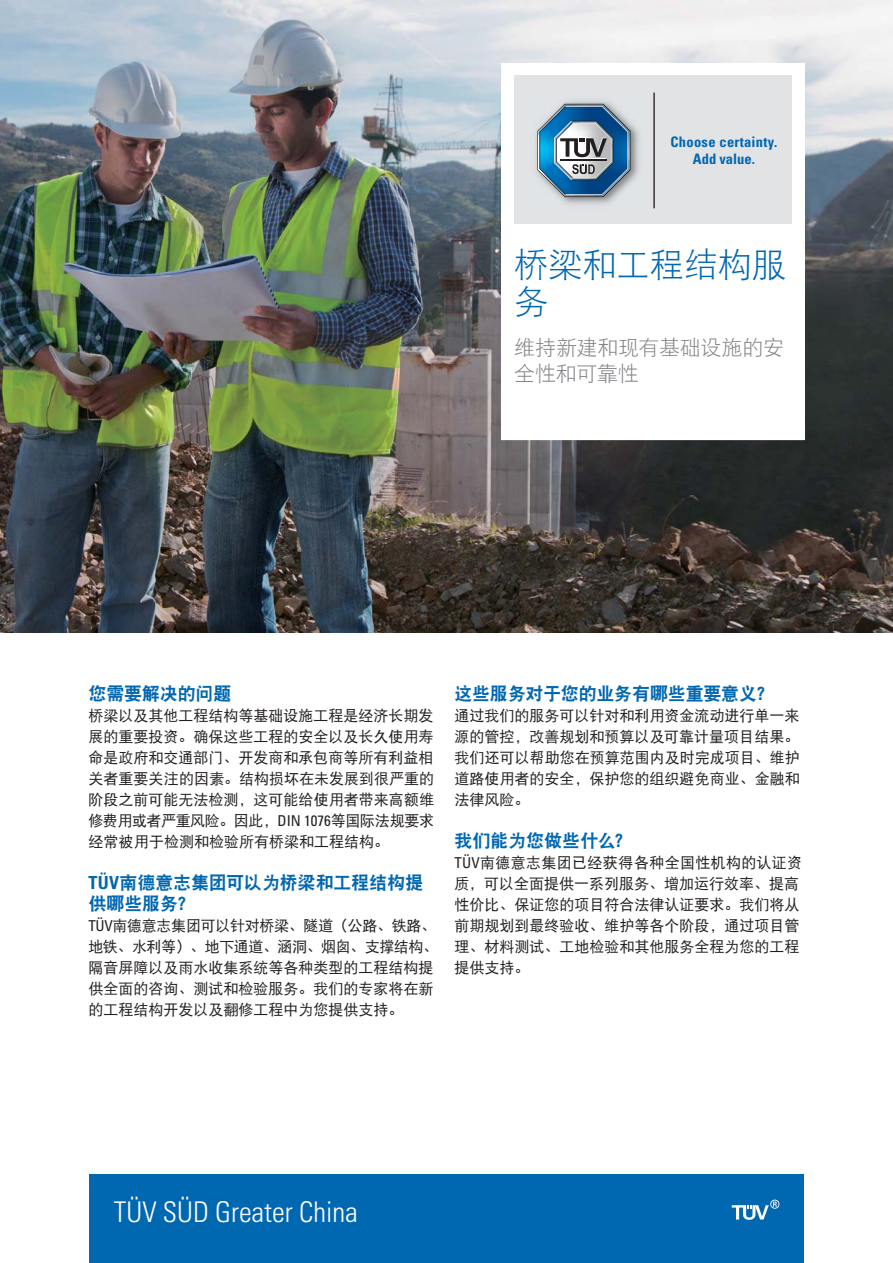
<style>
.page{position:relative;width:893px;height:1263px;background:#fff}
.page>*{position:absolute;margin:0;border:0;box-sizing:border-box;transform-origin:0 0}
.t1{font:34.5px/37.5px "DFP Hei W3 GBK EUC H";letter-spacing:-.015em;color:#0067b1}
.t2{font:28.5px "Univers LTCYR 47 Light Cond";color:#fff}
.t3{font:21px/25.5px "DFP Hei W3 GBK EUC H";letter-spacing:-.015em;color:#808285}
.t4{font:18px/21px "DFP Hei W9 GBK EUC H";letter-spacing:-.01em;color:#0067b1}
.t5{font:15px/21px "DFP Hei W5 GBK EUC H";color:#231f20;text-align:justify}
.t6{font:700 condensed 14.55px/17.7px "Univers";letter-spacing:.02em;color:#0067b1;text-align:center}
.s1{font-family:"Univers LTCYR 57";font-stretch:condensed}
.s2{font-family:"Univers LTCYR 67 Bold Cond"}
</style>
<div class="page">
<div style="left:89px;top:1174px;width:715px;height:89px;background:#0067b1"></div>
<svg style="left:732px;top:1199px;width:47px;height:21px"></svg>
<img style="left:0;top:0;width:893px;height:633px">
<div style="left:501px;top:63px;width:304px;height:377px;background:#fff"></div>
<div style="left:514px;top:76px;width:278px;height:148px;background:#e2e3e4"></div>
<hr style="left:653px;top:93px;width:2px;height:115px;background:#231f20">
<img style="left:535px;top:100px;width:104px;height:105px">
<svg style="left:537px;top:104px;width:93px;height:93px;background:#678fab"></svg>
<p class="t6" style="left:671px;top:134px;width:108px">Choose certainty.<br>Add value.</p>
<h1 class="t1" style="left:514px;top:250px;width:274px">桥梁和工程结构服务</h1>
<h3 class="t3" style="left:514px;top:337px;width:271px">维持新建和现有基础设施的安全性和可靠性</h3>
<p class="t4" style="left:88px;top:685px;width:144px">您需要解决的问题</p>
<p class="t5" style="left:88px;top:706px;width:347px">桥梁以及其他工程结构等基础设施工程是经济长期发展的重要投资。确保这些工程的安全以及长久使用寿命是政府和交通部门、开发商和承包商等所有利益相关者重要关注的因素。结构损坏在未发展到很严重的阶段之前可能无法检测，这可能给使用者带来高额维修费用或者严重风险。因此，<span class="s1">DIN 1076</span>等国际法规要求经常被用于检测和检验所有桥梁和工程结构。</p>
<p class="t4" style="left:88px;top:874px;width:336px"><span class="s2">TÜV</span>南德意志集团可以为桥梁和工程结构提供哪些服务？</p>
<p class="t5" style="left:88px;top:916px;width:351px;text-align:left"><span class="s1">TÜV</span>南德意志集团可以针对桥梁、隧道（公路、铁路、地铁、水利等）、地下通道、涵洞、烟囱、支撑结构、隔音屏障以及雨水收集系统等各种类型的工程结构提供全面的咨询、测试和检验服务。我们的专家将在新的工程结构开发以及翻修工程中为您提供支持。</p>
<p class="t4" style="left:454px;top:685px;width:321px">这些服务对于您的业务有哪些重要意义？</p>
<p class="t5" style="left:454px;top:706px;width:347px">通过我们的服务可以针对和利用资金流动进行单一来源的管控，改善规划和预算以及可靠计量项目结果。我们还可以帮助您在预算范围内及时完成项目、维护道路使用者的安全，保护您的组织避免商业、金融和法律风险。</p>
<p class="t4" style="left:454px;top:832px;width:180px">我们能为您做些什么？</p>
<p class="t5" style="left:454px;top:853px;width:349px;text-align:left"><span class="s1">TÜV</span>南德意志集团已经获得各种全国性机构的认证资质，可以全面提供一系列服务、增加运行效率、提高性价比、保证您的项目符合法律认证要求。我们将从前期规划到最终验收、维护等各个阶段，通过项目管理、材料测试、工地检验和其他服务全程为您的工程提供支持。</p>
<h2 class="t2" style="left:114px;top:1199px;width:245px">TÜV SÜD Greater China</h2>
</div>
